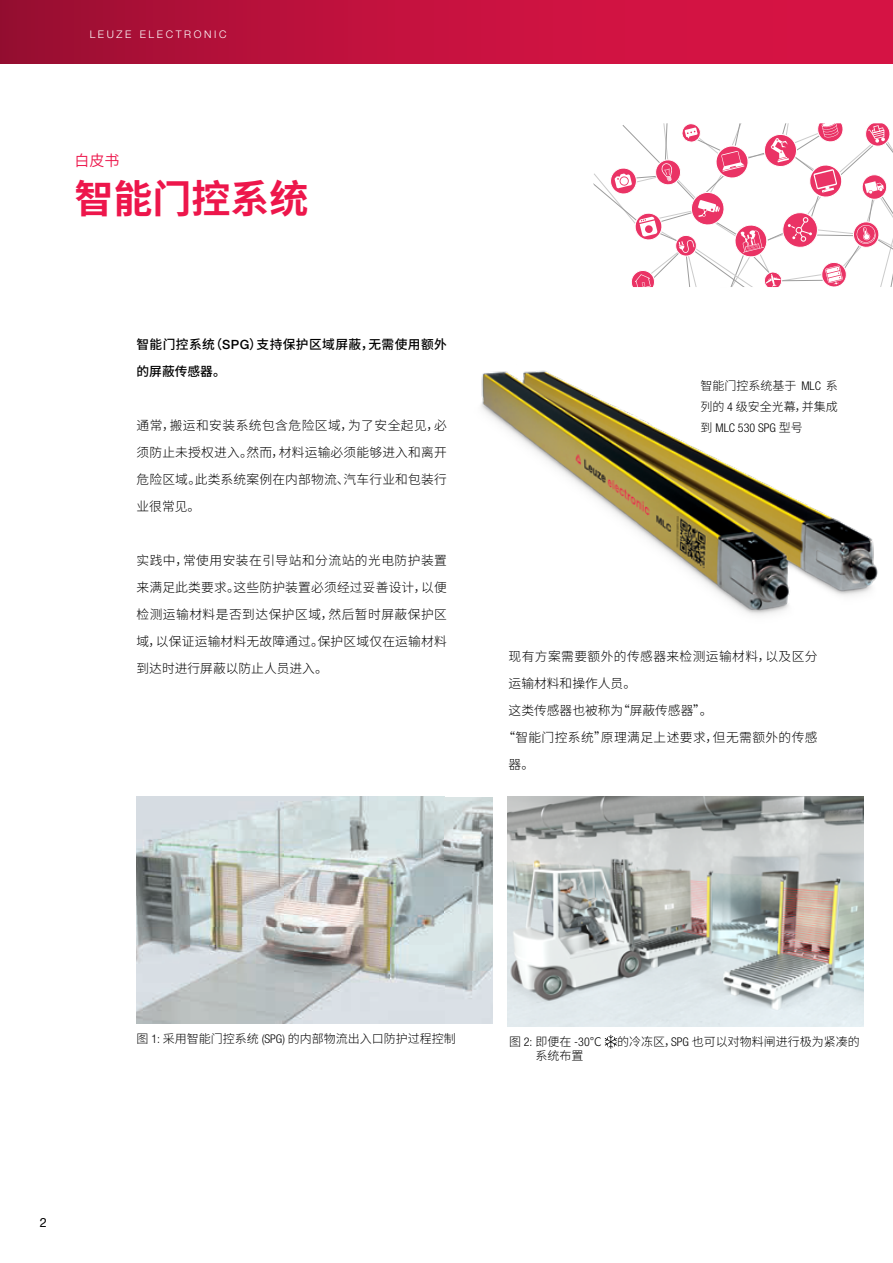
<style>
.page{position:relative;width:893px;height:1263px;background:#fff}
.page>*{position:absolute;margin:0;border:0;box-sizing:border-box;transform-origin:0 0}
.t1{font:700 39px "Source Han Sans CN";color:#ed164b}
.t2{font:15px "Source Han Sans CN";color:#ed164b}
.t3{font:300 12.75px/27px "Source Han Sans CN";letter-spacing:.015em;color:#000;text-align:justify}
.t4{font:500 12.75px/27px "Source Han Sans CN";letter-spacing:.03em;color:#000}
.t5{font:12.75px "Helvetica Neue LT Pro";color:#000}
.t6{font:300 12px/21px "Source Han Sans CN";color:#000}
.t7{font:300 condensed 12px "Helvetica Neue LT Pro";color:#000}
.t8{font:300 10.5px "Helvetica Neue LT Pro";letter-spacing:.25em;color:#fff}
.s1{font-family:"Helvetica Neue LT Pro"}
.s2{font-family:"Helvetica Neue LT Pro";font-stretch:condensed}
.s3{font-family:"Source Han Sans CN";font-stretch:normal}
</style>
<div class="page">
<div style="left:0;top:0;width:893px;height:64px;background:linear-gradient(to right,#a10f34,#e11447)"></div>
<svg style="left:593px;top:123px;width:300px;height:164px"></svg>
<svg style="left:605px;top:1035px;width:12px;height:14px"></svg>
<img style="left:481px;top:370px;width:397px;height:245px">
<img style="left:137px;top:797px;width:356px;height:226px">
<img style="left:508px;top:797px;width:356px;height:229px">
<p class="t8" style="left:90px;top:28px;width:138px">LEUZE ELECTRONIC</p>
<p class="t2" style="left:74px;top:152px;width:46px">白皮书</p>
<h1 class="t1" style="left:74px;top:177px;width:235px">智能门控系统</h1>
<p class="t4" style="left:136px;top:331px;width:312px">智能门控系统（<span class="s1">SPG</span>）支持保护区域屏蔽，无需使用额外的屏蔽传感器。</p>
<p class="t3" style="left:136px;top:412px;width:312px">通常，搬运和安装系统包含危险区域，为了安全起见，必须防止未授权进入。然而，材料运输必须能够进入和离开危险区域。此类系统案例在内部物流、汽车行业和包装行业很常见。</p>
<p class="t3" style="left:136px;top:547px;width:312px">实践中，常使用安装在引导站和分流站的光电防护装置来满足此类要求。这些防护装置必须经过妥善设计，以便检测运输材料是否到达保护区域，然后暂时屏蔽保护区域，以保证运输材料无故障通过。保护区域仅在运输材料到达时进行屏蔽以防止人员进入。</p>
<p class="t6" style="left:701px;top:376px;width:139px">智能门控系统基于 <span class="s2">MLC</span> 系列的 <span class="s2">4</span> 级安全光幕，并集成</p>
<p class="t7" style="left:701px;top:421px;width:104px"><span class="s3">到</span> MLC 530 SPG <span class="s3">型号</span></p>
<p class="t3" style="left:509px;top:643px;width:311px">现有方案需要额外的传感器来检测运输材料，以及区分</p>
<p class="t3" style="left:509px;top:670px;width:129px">运输材料和操作人员。</p>
<p class="t3" style="left:509px;top:697px;width:206px">这类传感器也被称为“屏蔽传感器”。</p>
<p class="t3" style="left:502px;top:724px;width:317px">“智能门控系统”原理满足上述要求，但无需额外的传感</p>
<p class="t3" style="left:509px;top:751px;width:27px">器。</p>
<p class="t5" style="left:40px;top:1215px;width:9px">2</p>
<p class="t6" style="left:136px;top:1029px;width:321px">图 <span class="s2">1:</span> 采用智能门控系统 <span class="s2">(SPG)</span> 的内部物流出入口防护过程控制</p>
<p class="t6" style="left:509px;top:1031px;width:94px">图 <span class="s2">2:</span> 即便在 <span class="s2">-30</span>℃</p>
<p class="t6" style="left:617px;top:1031px;width:244px">的冷冻区，<span class="s2">SPG</span> 也可以对物料闸进行极为紧凑的</p>
<p class="t6" style="left:535px;top:1045px;width:49px">系统布置</p>
</div>
